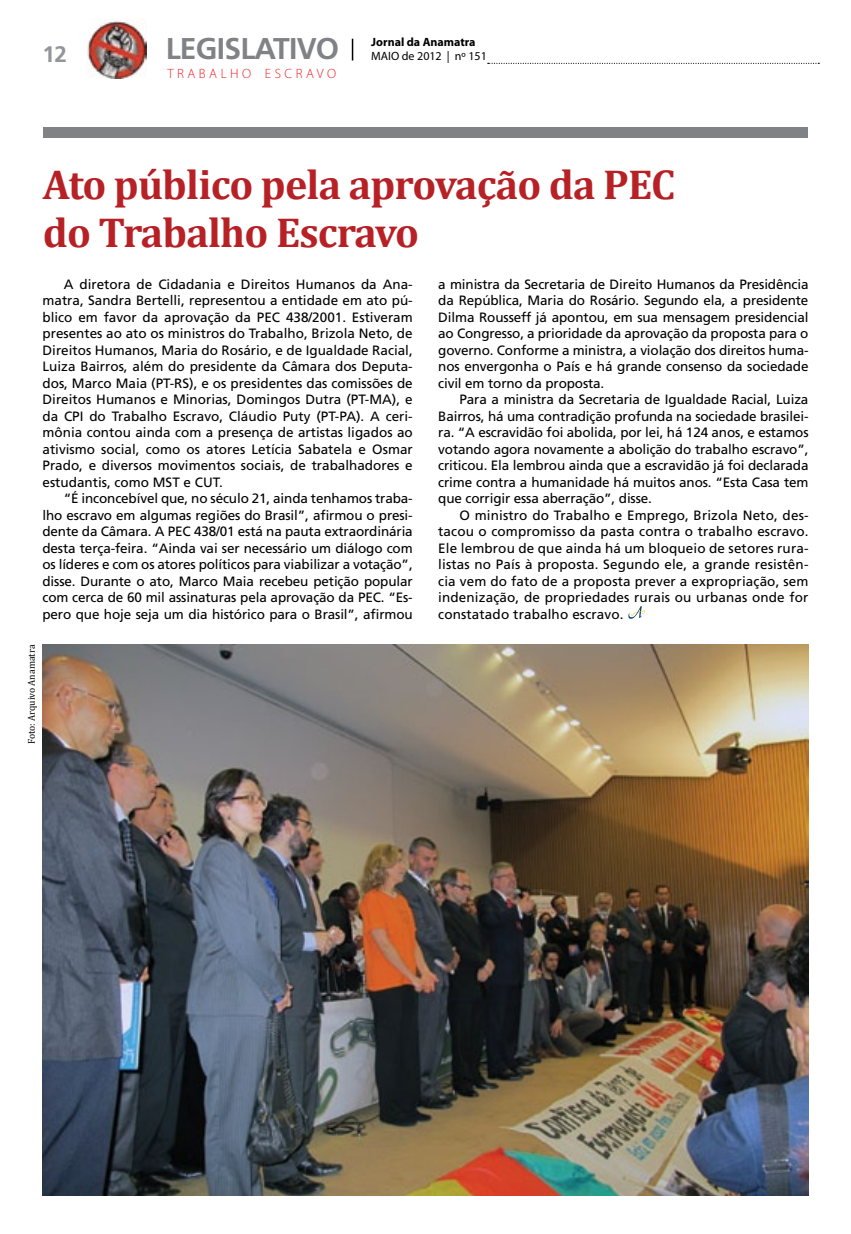
<style>
.page{position:relative;width:851px;height:1234px;background:#fff}
.page>*{position:absolute;margin:0;border:0;box-sizing:border-box;transform-origin:0 0}
.t1{font:700 42px/48px "Cambria";letter-spacing:-.02em;color:#b72126}
.t2{font:700 30px "Frutiger";letter-spacing:-.025em;color:#808285}
.t3{font:700 22.5px "Frutiger";color:#939598}
.t4{font:13.5px/16.5px "Frutiger";letter-spacing:-.01em;color:#000;text-align:justify}
.t5{font:300 13.5px "Myriad Pro";letter-spacing:.26em;color:#ed1f24}
.t6{font:700 12px "Myriad Pro";color:#000}
.t7{font:12px "Myriad Pro";color:#000}
.t8{font:9.75px "Cambria";color:#000}
</style>
<div class="page">
<svg style="left:487px;top:63px;width:332px;height:1px"></svg>
<svg style="left:352px;top:39px;width:1px;height:21px"></svg>
<img style="left:87px;top:20px;width:59px;height:59px">
<svg style="left:628px;top:606px;width:17px;height:12px"></svg>
<img style="left:42px;top:644px;width:766px;height:550px">
<div style="left:43px;top:128px;width:764px;height:10px;background:#808285"></div>
<h3 class="t3" style="left:43px;top:41px;width:26px">12</h3>
<h2 class="t2" style="left:166px;top:31px;width:175px">LEGISLATIVO</h2>
<p class="t6" style="left:371px;top:35px;width:106px">Jornal da Anamatra</p>
<p class="t7" style="left:371px;top:49px;width:117px">MAIO de 2012 | nº 151</p>
<p class="t5" style="left:167px;top:66px;width:170px">TRABALHO ESCRAVO</p>
<h1 class="t1" style="left:43px;top:159px;width:634px">Ato público pela aprovação da PEC do Trabalho Escravo</h1>
<p class="t4" style="left:42px;top:275px;width:372px;text-indent:21px">A diretora de Cidadania e Direitos Humanos da Ana&shy;matra, Sandra Bertelli, representou a entidade em ato pú&shy;blico em favor da aprovação da PEC 438/2001. Estiveram presentes ao ato os ministros do Trabalho, Brizola Neto, de Direitos Humanos, Maria do Rosário, e de Igualdade Racial, Luiza Bairros, além do presidente da Câmara dos Deputa&shy;dos, Marco Maia (PT-RS), e os presidentes das comissões de Direitos Humanos e Minorias, Domingos Dutra (PT-MA), e da CPI do Trabalho Escravo, Cláudio Puty (PT-PA). A ceri&shy;mônia contou ainda com a presença de artistas ligados ao ativismo social, como os atores Letícia Sabatela e Osmar Prado, e diversos movimentos sociais, de trabalhadores e estudantis, como MST e CUT.</p>
<p class="t4" style="left:42px;top:490px;width:372px;text-indent:21px">“É inconcebível que, no século 21, ainda tenhamos traba&shy;lho escravo em algumas regiões do Brasil”, afirmou o presi&shy;dente da Câmara. A PEC 438/01 está na pauta extraordinária desta terça-feira. “Ainda vai ser necessário um diálogo com os líderes e com os atores políticos para viabilizar a votação”, disse. Durante o ato, Marco Maia recebeu petição popular com cerca de 60 mil assinaturas pela aprovação da PEC. “Es&shy;pero que hoje seja um dia histórico para o Brasil”, afirmou</p>
<p class="t4" style="left:438px;top:275px;width:372px">a ministra da Secretaria de Direito Humanos da Presidência da República, Maria do Rosário. Segundo ela, a presidente Dilma Rousseff já apontou, em sua mensagem presidencial ao Congresso, a prioridade da aprovação da proposta para o governo. Conforme a ministra, a violação dos direitos huma&shy;nos envergonha o País e há grande consenso da sociedade civil em torno da proposta.</p>
<p class="t4" style="left:438px;top:391px;width:372px;text-indent:21px">Para a ministra da Secretaria de Igualdade Racial, Luiza Bairros, há uma contradição profunda na sociedade brasilei&shy;ra. “A escravidão foi abolida, por lei, há 124 anos, e estamos votando agora novamente a abolição do trabalho escravo”, criticou. Ela lembrou ainda que a escravidão já foi declarada crime contra a humanidade há muitos anos. “Esta Casa tem que corrigir essa aberração”, disse.</p>
<p class="t4" style="left:438px;top:506px;width:372px;text-indent:21px">O ministro do Trabalho e Emprego, Brizola Neto, des&shy;tacou o compromisso da pasta contra o trabalho escravo.<br>Ele lembrou de que ainda há um bloqueio de setores rura&shy;listas no País à proposta. Segundo ele, a grande resistên&shy;cia vem do fato de a proposta prever a expropriação, sem indenização, de propriedades rurais ou urbanas onde for constatado trabalho escravo.</p>
<p class="t8" style="left:26px;top:744px;width:101px;rotate:-90deg">Foto: Arquivo Anamatra</p>
</div>
